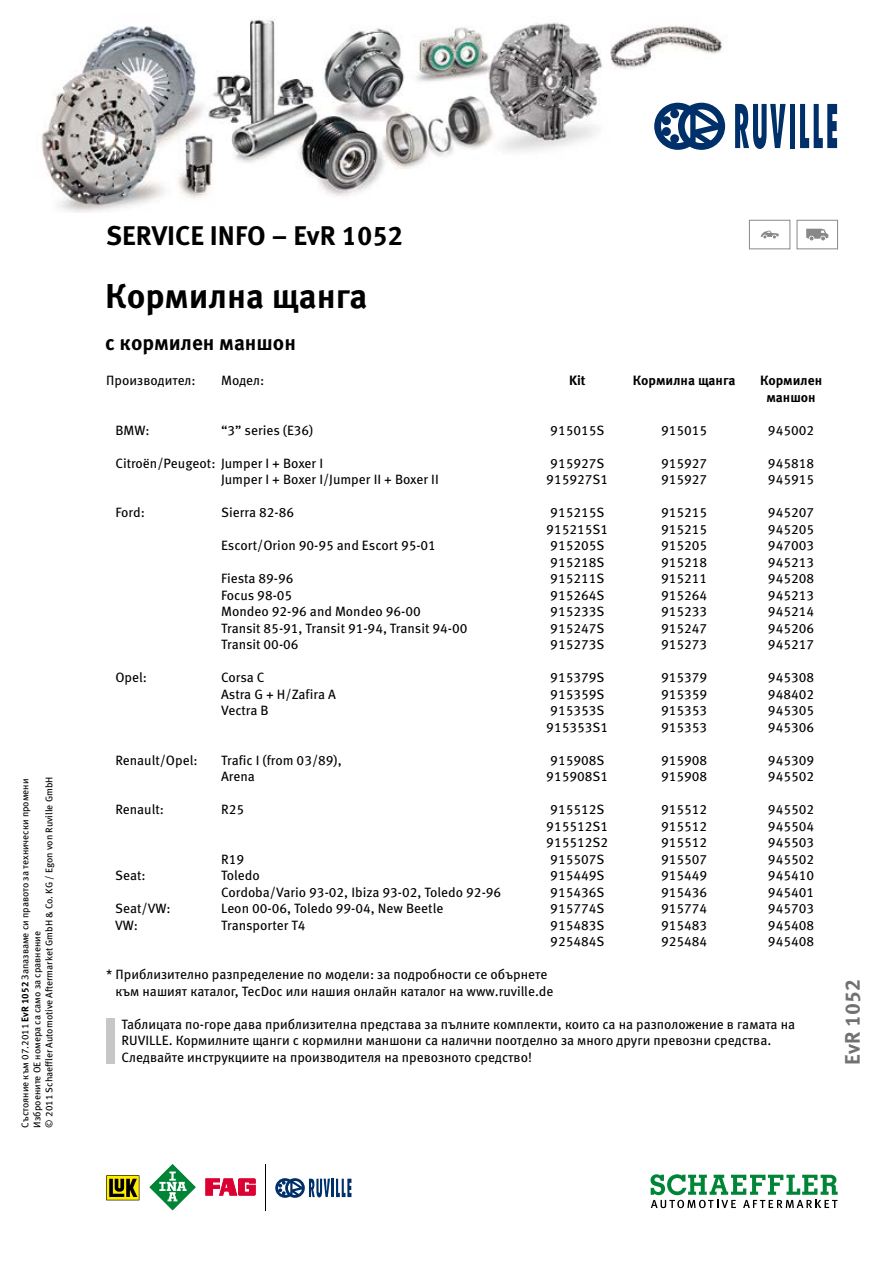
<style>
.page{position:relative;width:893px;height:1263px;background:#fff}
.page>*{position:absolute;margin:0;border:0;box-sizing:border-box;transform-origin:0 0}
.N-23{font:700 34.5px "Meta Pro";color:#000}
.t1{font:700 27px "Meta Pro";color:#000}
.N-23-2{font:700 21px "Meta Pro";color:#000}
.t2{font:700 21px "Meta Pro";color:#707172}
.Normal_9_11{font:13.5px/16.5px "Meta Pro";color:#000}
.Normal_9_11_Bold{font:700 13.5px/16.5px "Meta Pro";color:#000;text-align:center}
.t3{font:9.75px "Meta Pro";color:#000}
.s1{font-weight:700}
</style>
<div class="page">
<div style="left:106px;top:1017px;width:9px;height:46px;background:#c6c7c8"></div>
<div style="left:749px;top:220px;width:41px;height:29px;border:1px solid #87888a"></div>
<svg style="left:761px;top:231px;width:18px;height:7px"></svg>
<div style="left:797px;top:220px;width:41px;height:29px;border:1px solid #87888a"></div>
<svg style="left:806px;top:229px;width:22px;height:11px"></svg>
<svg style="left:106px;top:1175px;width:33px;height:25px"></svg>
<svg style="left:149px;top:1164px;width:47px;height:47px"></svg>
<svg style="left:206px;top:1178px;width:50px;height:17px"></svg>
<hr style="left:265px;top:1164px;width:1px;height:46px;background:#000">
<svg style="left:275px;top:1178px;width:76px;height:20px"></svg>
<svg style="left:650px;top:1174px;width:188px;height:34px"></svg>
<img style="left:41px;top:18px;width:797px;height:195px">
<div style="left:789px;top:104px;width:5px;height:44px;background:#003069"></div>
<svg style="left:735px;top:104px;width:51px;height:45px"></svg>
<svg style="left:654px;top:103px;width:71px;height:47px"></svg>
<svg style="left:800px;top:104px;width:37px;height:44px"></svg>
<p class="t3" style="left:42px;top:1127px;width:352px;rotate:-90deg">© 2011 Schaeffler Automotive Aftermarket GmbH &amp; Co. KG / Egon von Ruville GmbH</p>
<p class="t3" style="left:18px;top:1127px;width:350px;rotate:-90deg">Състояние към 07.2011 <span class="s1">EvR 1052</span> Запазваме си правото за технически промени</p>
<p class="t3" style="left:30px;top:1127px;width:198px;rotate:-90deg">Изброените ОЕ номера са само за сравнение</p>
<p class="t1" style="left:106px;top:214px;width:299px">SERVICE INFO – EvR 1052</p>
<p class="N-23" style="left:105px;top:269px;width:264px">Кормилна щанга</p>
<p class="N-23-2" style="left:105px;top:326px;width:192px">с кормилен маншон</p>
<p class="Normal_9_11" style="left:106px;top:371px;width:91px">Производител:</p>
<p class="Normal_9_11" style="left:221px;top:371px;width:45px">Модел:</p>
<p class="Normal_9_11_Bold" style="left:569px;top:371px;width:18px">Kit</p>
<p class="Normal_9_11_Bold" style="left:633px;top:371px;width:104px">Кормилна щанга</p>
<p class="Normal_9_11_Bold" style="left:760px;top:371px;width:64px">Кормилен маншон</p>
<p class="Normal_9_11" style="left:115px;top:421px;width:36px">BMW:</p>
<p class="Normal_9_11" style="left:221px;top:421px;width:94px">“3” series (E36)</p>
<p class="Normal_9_11" style="left:550px;top:421px;width:56px">915015S</p>
<p class="Normal_9_11" style="left:661px;top:421px;width:48px">915015</p>
<p class="Normal_9_11" style="left:768px;top:421px;width:48px">945002</p>
<p class="Normal_9_11" style="left:115px;top:454px;width:209px">Citroën/Peugeot: Jumper I + Boxer I</p>
<p class="Normal_9_11" style="left:550px;top:454px;width:56px">915927S</p>
<p class="Normal_9_11" style="left:661px;top:454px;width:48px">915927</p>
<p class="Normal_9_11" style="left:768px;top:454px;width:48px">945818</p>
<p class="Normal_9_11" style="left:221px;top:470px;width:219px">Jumper I + Boxer I/Jumper II + Boxer II</p>
<p class="Normal_9_11" style="left:546px;top:470px;width:63px">915927S1</p>
<p class="Normal_9_11" style="left:661px;top:470px;width:48px">915927</p>
<p class="Normal_9_11" style="left:768px;top:470px;width:48px">945915</p>
<p class="Normal_9_11" style="left:115px;top:503px;width:31px">Ford:</p>
<p class="Normal_9_11" style="left:221px;top:503px;width:75px">Sierra 82-86</p>
<p class="Normal_9_11" style="left:550px;top:503px;width:56px">915215S</p>
<p class="Normal_9_11" style="left:661px;top:503px;width:48px">915215</p>
<p class="Normal_9_11" style="left:768px;top:503px;width:48px">945207</p>
<p class="Normal_9_11" style="left:546px;top:520px;width:63px">915215S1</p>
<p class="Normal_9_11" style="left:661px;top:520px;width:48px">915215</p>
<p class="Normal_9_11" style="left:768px;top:520px;width:48px">945205</p>
<p class="Normal_9_11" style="left:221px;top:536px;width:216px">Escort/Orion 90-95 and Escort 95-01</p>
<p class="Normal_9_11" style="left:550px;top:536px;width:56px">915205S</p>
<p class="Normal_9_11" style="left:661px;top:536px;width:48px">915205</p>
<p class="Normal_9_11" style="left:768px;top:536px;width:48px">947003</p>
<p class="Normal_9_11" style="left:550px;top:553px;width:56px">915218S</p>
<p class="Normal_9_11" style="left:661px;top:553px;width:48px">915218</p>
<p class="Normal_9_11" style="left:768px;top:553px;width:48px">945213</p>
<p class="Normal_9_11" style="left:221px;top:569px;width:74px">Fiesta 89-96</p>
<p class="Normal_9_11" style="left:550px;top:569px;width:56px">915211S</p>
<p class="Normal_9_11" style="left:661px;top:569px;width:48px">915211</p>
<p class="Normal_9_11" style="left:768px;top:569px;width:48px">945208</p>
<p class="Normal_9_11" style="left:221px;top:586px;width:73px">Focus 98-05</p>
<p class="Normal_9_11" style="left:550px;top:586px;width:56px">915264S</p>
<p class="Normal_9_11" style="left:661px;top:586px;width:48px">915264</p>
<p class="Normal_9_11" style="left:768px;top:586px;width:48px">945213</p>
<p class="Normal_9_11" style="left:221px;top:602px;width:201px">Mondeo 92-96 and Mondeo 96-00</p>
<p class="Normal_9_11" style="left:550px;top:602px;width:56px">915233S</p>
<p class="Normal_9_11" style="left:661px;top:602px;width:48px">915233</p>
<p class="Normal_9_11" style="left:768px;top:602px;width:48px">945214</p>
<p class="Normal_9_11" style="left:221px;top:619px;width:248px">Transit 85-91, Transit 91-94, Transit 94-00</p>
<p class="Normal_9_11" style="left:550px;top:619px;width:56px">915247S</p>
<p class="Normal_9_11" style="left:661px;top:619px;width:48px">915247</p>
<p class="Normal_9_11" style="left:768px;top:619px;width:48px">945206</p>
<p class="Normal_9_11" style="left:221px;top:635px;width:79px">Transit 00-06</p>
<p class="Normal_9_11" style="left:550px;top:635px;width:56px">915273S</p>
<p class="Normal_9_11" style="left:661px;top:635px;width:48px">915273</p>
<p class="Normal_9_11" style="left:768px;top:635px;width:48px">945217</p>
<p class="Normal_9_11" style="left:115px;top:668px;width:33px">Opel:</p>
<p class="Normal_9_11" style="left:221px;top:668px;width:45px">Corsa C</p>
<p class="Normal_9_11" style="left:550px;top:668px;width:56px">915379S</p>
<p class="Normal_9_11" style="left:661px;top:668px;width:48px">915379</p>
<p class="Normal_9_11" style="left:768px;top:668px;width:48px">945308</p>
<p class="Normal_9_11" style="left:221px;top:685px;width:116px">Astra G + H/Zafira A</p>
<p class="Normal_9_11" style="left:550px;top:685px;width:56px">915359S</p>
<p class="Normal_9_11" style="left:661px;top:685px;width:48px">915359</p>
<p class="Normal_9_11" style="left:768px;top:685px;width:48px">948402</p>
<p class="Normal_9_11" style="left:221px;top:701px;width:49px">Vectra B</p>
<p class="Normal_9_11" style="left:550px;top:701px;width:56px">915353S</p>
<p class="Normal_9_11" style="left:661px;top:701px;width:48px">915353</p>
<p class="Normal_9_11" style="left:768px;top:701px;width:48px">945305</p>
<p class="Normal_9_11" style="left:546px;top:718px;width:63px">915353S1</p>
<p class="Normal_9_11" style="left:661px;top:718px;width:48px">915353</p>
<p class="Normal_9_11" style="left:768px;top:718px;width:48px">945306</p>
<p class="Normal_9_11" style="left:115px;top:751px;width:84px">Renault/Opel:</p>
<p class="Normal_9_11" style="left:221px;top:751px;width:122px">Trafic I (from 03/89),</p>
<p class="Normal_9_11" style="left:550px;top:751px;width:56px">915908S</p>
<p class="Normal_9_11" style="left:661px;top:751px;width:48px">915908</p>
<p class="Normal_9_11" style="left:768px;top:751px;width:48px">945309</p>
<p class="Normal_9_11" style="left:221px;top:767px;width:35px">Arena</p>
<p class="Normal_9_11" style="left:546px;top:767px;width:63px">915908S1</p>
<p class="Normal_9_11" style="left:661px;top:767px;width:48px">915908</p>
<p class="Normal_9_11" style="left:768px;top:767px;width:48px">945502</p>
<p class="Normal_9_11" style="left:115px;top:800px;width:50px">Renault:</p>
<p class="Normal_9_11" style="left:221px;top:800px;width:25px">R25</p>
<p class="Normal_9_11" style="left:550px;top:800px;width:56px">915512S</p>
<p class="Normal_9_11" style="left:661px;top:800px;width:48px">915512</p>
<p class="Normal_9_11" style="left:768px;top:800px;width:48px">945502</p>
<p class="Normal_9_11" style="left:546px;top:817px;width:63px">915512S1</p>
<p class="Normal_9_11" style="left:661px;top:817px;width:48px">915512</p>
<p class="Normal_9_11" style="left:768px;top:817px;width:48px">945504</p>
<p class="Normal_9_11" style="left:546px;top:833px;width:63px">915512S2</p>
<p class="Normal_9_11" style="left:661px;top:833px;width:48px">915512</p>
<p class="Normal_9_11" style="left:768px;top:833px;width:48px">945503</p>
<p class="Normal_9_11" style="left:221px;top:850px;width:25px">R19</p>
<p class="Normal_9_11" style="left:550px;top:850px;width:56px">915507S</p>
<p class="Normal_9_11" style="left:661px;top:850px;width:48px">915507</p>
<p class="Normal_9_11" style="left:768px;top:850px;width:48px">945502</p>
<p class="Normal_9_11" style="left:115px;top:866px;width:32px">Seat:</p>
<p class="Normal_9_11" style="left:221px;top:866px;width:40px">Toledo</p>
<p class="Normal_9_11" style="left:550px;top:866px;width:56px">915449S</p>
<p class="Normal_9_11" style="left:661px;top:866px;width:48px">915449</p>
<p class="Normal_9_11" style="left:768px;top:866px;width:48px">945410</p>
<p class="Normal_9_11" style="left:221px;top:883px;width:282px">Cordoba/Vario 93-02, Ibiza 93-02, Toledo 92-96</p>
<p class="Normal_9_11" style="left:550px;top:883px;width:56px">915436S</p>
<p class="Normal_9_11" style="left:661px;top:883px;width:48px">915436</p>
<p class="Normal_9_11" style="left:768px;top:883px;width:48px">945401</p>
<p class="Normal_9_11" style="left:115px;top:899px;width:57px">Seat/VW:</p>
<p class="Normal_9_11" style="left:221px;top:899px;width:224px">Leon 00-06, Toledo 99-04, New Beetle</p>
<p class="Normal_9_11" style="left:550px;top:899px;width:56px">915774S</p>
<p class="Normal_9_11" style="left:661px;top:899px;width:48px">915774</p>
<p class="Normal_9_11" style="left:768px;top:899px;width:48px">945703</p>
<p class="Normal_9_11" style="left:115px;top:916px;width:25px">VW:</p>
<p class="Normal_9_11" style="left:221px;top:916px;width:86px">Transporter T4</p>
<p class="Normal_9_11" style="left:550px;top:916px;width:56px">915483S</p>
<p class="Normal_9_11" style="left:661px;top:916px;width:48px">915483</p>
<p class="Normal_9_11" style="left:768px;top:916px;width:48px">945408</p>
<p class="Normal_9_11" style="left:550px;top:932px;width:56px">925484S</p>
<p class="Normal_9_11" style="left:661px;top:932px;width:48px">925484</p>
<p class="Normal_9_11" style="left:768px;top:932px;width:48px">945408</p>
<p class="Normal_9_11" style="left:116px;top:965px;width:439px;text-indent:-9px">* Приблизително разпределение по модели: за подробности се обърнете към нашият каталог, TecDoc или нашия онлайн каталог на www.ruville.de</p>
<p class="Normal_9_11" style="left:121px;top:1015px;width:675px">Таблицата по-горе дава приблизителна представа за пълните комплекти, които са на разположение в гамата на<br>RUVILLE. Кормилните щанги с кормилни маншони са налични поотделно за много други превозни средства.</p>
<p class="Normal_9_11" style="left:121px;top:1048px;width:412px">Следвайте инструкциите на производителя на превозното средство!</p>
<p class="t2" style="left:836px;top:1065px;width:87px;rotate:-90deg">EvR 1052</p>
</div>
